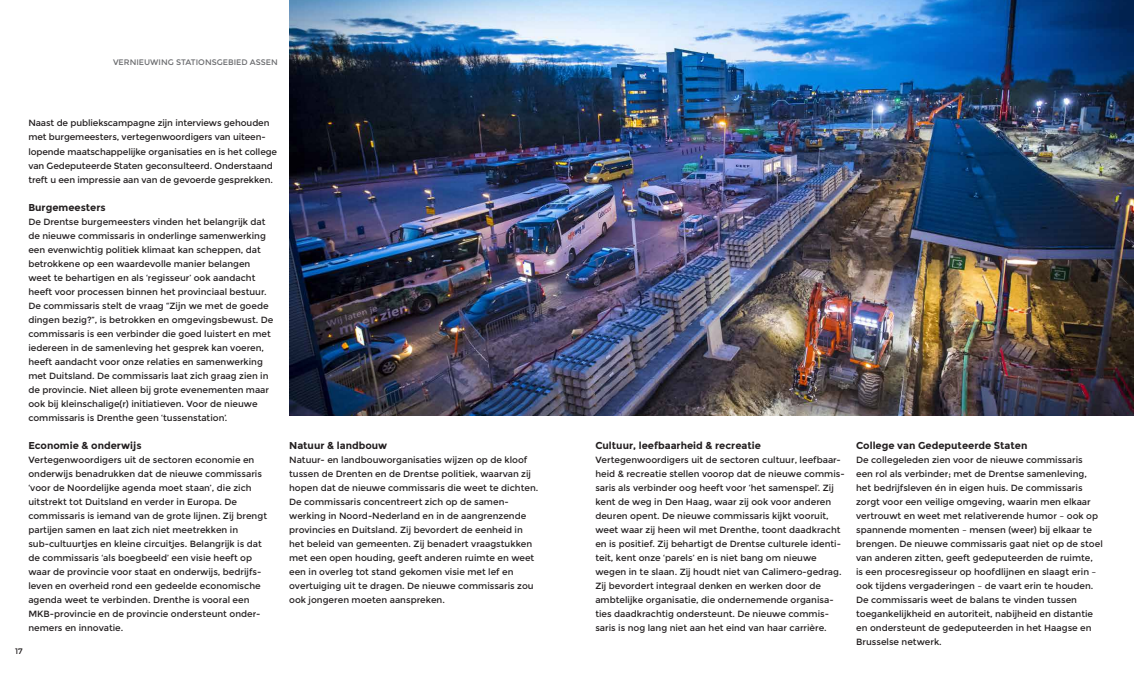
<style>
.page{position:relative;width:1134px;height:681px;background:#fff}
.page>*{position:absolute;margin:0;border:0;box-sizing:border-box;transform-origin:0 0}
.t1{font:700 10px "Montserrat";color:#231f20}
.t2{font:9px/14px "Montserrat";color:#231f20}
.t3{font:8px "Montserrat";color:#6c6d70}
.t4{font:8px "Montserrat";color:#231f20}
</style>
<div class="page">
<img style="left:289px;top:0;width:845px;height:415px">
<p class="t3" style="left:113px;top:57px;width:166px">VERNIEUWING STATIONSGEBIED ASSEN</p>
<p class="t2" style="left:28px;top:116px;width:250px">Naast de publiekscampagne zijn interviews gehouden met burgemeesters, vertegenwoordigers van uiteen&shy;lopende maatschappelijke organisaties en is het college van Gedeputeerde Staten geconsulteerd. Onderstaand treft u een impressie aan van de gevoerde gesprekken.</p>
<p class="t1" style="left:28px;top:201px;width:79px">Burgemeesters</p>
<p class="t2" style="left:28px;top:214px;width:246px">De Drentse burgemeesters vinden het belangrijk dat de nieuwe commissaris in onderlinge samenwerking een evenwichtig politiek klimaat kan scheppen, dat betrokkene op een waardevolle manier belangen weet te behartigen en als ‘regisseur’ ook aandacht heeft voor processen binnen het provinciaal bestuur.<br>De commissaris stelt de vraag “Zijn we met de goede dingen bezig?”, is betrokken en omgevingsbewust. De commissaris is een verbinder die goed luistert en met iedereen in de samenleving het gesprek kan voeren, heeft aandacht voor onze relaties en samenwerking met Duitsland. De commissaris laat zich graag zien in de provincie. Niet alleen bij grote evenementen maar ook bij kleinschalige(r) initiatieven. Voor de nieuwe commissaris is Drenthe geen ‘tussenstation’.</p>
<p class="t1" style="left:28px;top:439px;width:115px">Economie &amp; onderwijs</p>
<p class="t2" style="left:28px;top:452px;width:240px">Vertegenwoordigers uit de sectoren economie en onderwijs benadrukken dat de nieuwe commissaris ‘voor de Noordelijke agenda moet staan’, die zich uitstrekt tot Duitsland en verder in Europa. De commissaris is iemand van de grote lijnen. Zij brengt partijen samen en laat zich niet meetrekken in sub-cultuurtjes en kleine circuitjes. Belangrijk is dat de commissaris ‘als boegbeeld’ een visie heeft op waar de provincie voor staat en onderwijs, bedrijfs&shy;leven en overheid rond een gedeelde economische agenda weet te verbinden. Drenthe is vooral een MKB-provincie en de provincie ondersteunt onder&shy;nemers en innovatie.</p>
<p class="t4" style="left:15px;top:646px;width:9px">17</p>
<p class="t1" style="left:289px;top:439px;width:100px">Natuur &amp; landbouw</p>
<p class="t2" style="left:289px;top:452px;width:251px">Natuur- en landbouworganisaties wijzen op de kloof tussen de Drenten en de Drentse politiek, waarvan zij hopen dat de nieuwe commissaris die weet te dichten.<br>De commissaris concentreert zich op de samen&shy;werking in Noord-Nederland en in de aangrenzende provincies en Duitsland. Zij bevordert de eenheid in het beleid van gemeenten. Zij benadert vraagstukken met een open houding, geeft anderen ruimte en weet een in overleg tot stand gekomen visie met lef en overtuiging uit te dragen. De nieuwe commissaris zou ook jongeren moeten aanspreken.</p>
<p class="t1" style="left:595px;top:439px;width:167px">Cultuur, leefbaarheid &amp; recreatie</p>
<p class="t2" style="left:595px;top:452px;width:251px">Vertegenwoordigers uit de sectoren cultuur, leefbaar&shy;heid &amp; recreatie stellen voorop dat de nieuwe commis&shy;saris als verbinder oog heeft voor ‘het samenspel’. Zij kent de weg in Den Haag, waar zij ook voor anderen deuren opent. De nieuwe commissaris kijkt vooruit, weet waar zij heen wil met Drenthe, toont daadkracht en is positief. Zij behartigt de Drentse culturele identi&shy;teit, kent onze ‘parels’ en is niet bang om nieuwe wegen in te slaan. Zij houdt niet van Calimero-gedrag.<br>Zij bevordert integraal denken en werken door de ambtelijke organisatie, die ondernemende organisa&shy;ties daadkrachtig ondersteunt. De nieuwe commis&shy;saris is nog lang niet aan het eind van haar carrière.</p>
<p class="t1" style="left:856px;top:439px;width:173px">College van Gedeputeerde Staten</p>
<p class="t2" style="left:856px;top:452px;width:248px">De collegeleden zien voor de nieuwe commissaris<br>een rol als verbinder; met de Drentse samenleving, het bedrijfsleven én in eigen huis. De commissaris zorgt voor een veilige omgeving, waarin men elkaar vertrouwt en weet met relativerende humor – ook op spannende momenten – mensen (weer) bij elkaar te brengen. De nieuwe commissaris gaat niet op de stoel van anderen zitten, geeft gedeputeerden de ruimte,<br>is een procesregisseur op hoofdlijnen en slaagt erin – ook tijdens vergaderingen – de vaart erin te houden.<br>De commissaris weet de balans te vinden tussen toegankelijkheid en autoriteit, nabijheid en distantie en ondersteunt de gedeputeerden in het Haagse en Brusselse netwerk.</p>
</div>
